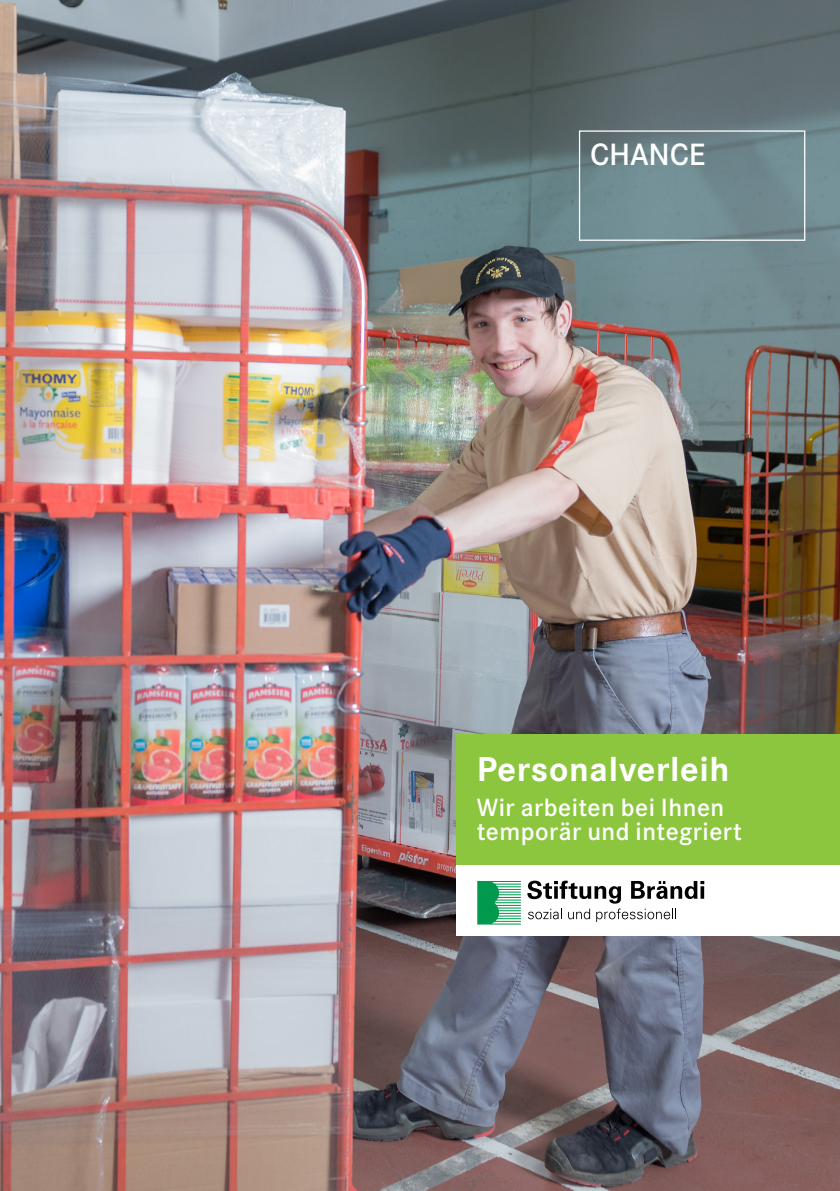
<style>
.page{position:relative;width:840px;height:1191px;background:#fff}
.page>*{position:absolute;margin:0;border:0;box-sizing:border-box;transform-origin:0 0}
.t1{font:700 36px "Corporate S";letter-spacing:.02em;color:#fff}
.t2{font:600 32px "Corporate S";letter-spacing:-.005em;color:#fff}
.t3{font:600 26px/24px "Corporate S";letter-spacing:.02em;color:#fff}
</style>
<div class="page">
<img style="left:0;top:0;width:839px;height:1191px">
<div style="left:456px;top:863px;width:383px;height:73px;background:#fff"></div>
<svg style="left:527px;top:880px;width:177px;height:42px"></svg>
<svg style="left:477px;top:881px;width:43px;height:43px;background:#53ba87"></svg>
<div style="left:456px;top:733px;width:383px;height:131px;background:#8bc63e"></div>
<div style="left:578px;top:130px;width:226px;height:111px;border:1px solid #fff"></div>
<p class="t2" style="left:590px;top:136px;width:117px">CHANCE</p>
<h1 class="t1" style="left:476px;top:748px;width:254px">Personalverleih</h1>
<p class="t3" style="left:476px;top:796px;width:266px">Wir arbeiten bei Ihnen temporär und integriert</p>
</div>
